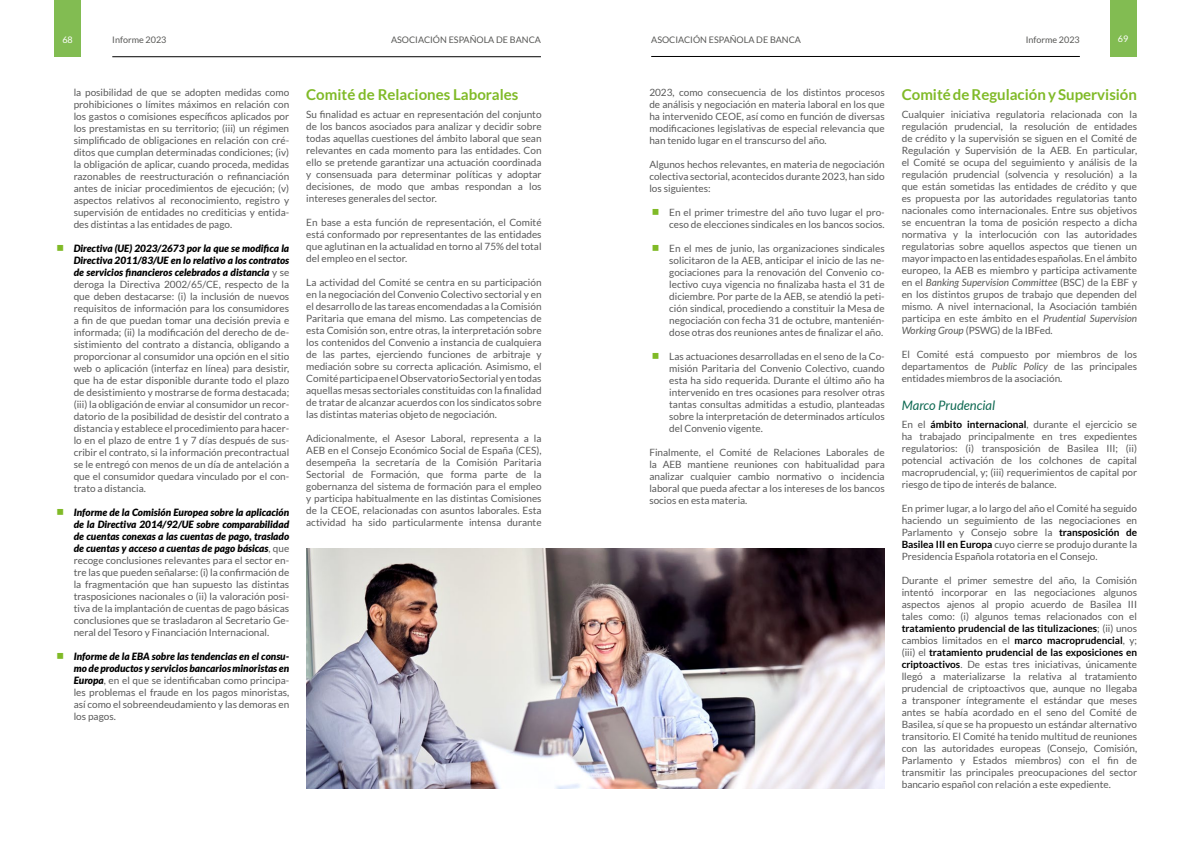
<style>
.page{position:relative;width:1191px;height:842px;background:#fff}
.page>*{position:absolute;margin:0;border:0;box-sizing:border-box;transform-origin:0 0}
.t1{font:700 15px "Lato";color:#80ba27}
.t2{font:italic 13px "Lato";color:#0e6952}
.t3{font:10px/12px "Lato";color:#595959;text-align:justify}
.t4{font:9px "Lato";color:#585856}
.t5{font:9px "Lato";color:#fff}
.s1{font-family:"Montserrat";font-size:15px;color:#80ba27}
.s2{font-weight:900;font-style:italic;color:#000}
.s3{font-style:italic;color:#585856}
.s4{font-weight:700;color:#000}
</style>
<div class="page">
<div style="left:1110px;top:0;width:26px;height:57px;background:#82bc52"></div>
<div style="left:54px;top:0;width:27px;height:57px;background:#82bc52"></div>
<hr style="left:112px;top:56px;width:429px;height:1px;background:#000">
<hr style="left:651px;top:56px;width:428px;height:1px;background:#000">
<img style="left:306px;top:549px;width:578px;height:239px">
<p class="t5" style="left:62px;top:35px;width:12px">68</p>
<p class="t4" style="left:112px;top:35px;width:56px">Informe 2023</p>
<p class="t4" style="left:391px;top:35px;width:151px">ASOCIACIÓN ESPAÑOLA DE BANCA</p>
<p class="t4" style="left:651px;top:35px;width:151px">ASOCIACIÓN ESPAÑOLA DE BANCA</p>
<p class="t4" style="left:1025px;top:35px;width:56px">Informe 2023</p>
<p class="t5" style="left:1118px;top:34px;width:12px">69</p>
<p class="t3" style="left:74px;top:86px;width:217px">la posibilidad de que se adopten medidas como prohibiciones o límites máximos en relación con los gastos o comisiones específicos aplicados por los prestamistas en su territorio; (iii) un régimen simplificado de obligaciones en relación con cré&shy;ditos que cumplan determinadas condiciones; (iv) la obligación de aplicar, cuando proceda, medidas razonables de reestructuración o refinanciación antes de iniciar procedimientos de ejecución; (v) aspectos relativos al reconocimiento, registro y supervisión de entidades no crediticias y entida&shy;des distintas a las entidades de pago.</p>
<p class="t3" style="left:74px;top:242px;width:217px;text-indent:-18px"><span class="s1">■</span> <span class="s2">Directiva (UE) 2023/2673 por la que se modifica la Directiva 2011/83/UE en lo relativo a los contratos de servicios financieros celebrados a distancia</span> y se deroga la Directiva 2002/65/CE, respecto de la que deben destacarse: (i) la inclusión de nuevos requisitos de información para los consumidores a fin de que puedan tomar una decisión previa e informada; (ii) la modificación del derecho de de&shy;sistimiento del contrato a distancia, obligando a proporcionar al consumidor una opción en el sitio web o aplicación (interfaz en línea) para desistir, que ha de estar disponible durante todo el plazo de desistimiento y mostrarse de forma destacada; (iii) la obligación de enviar al consumidor un recor&shy;datorio de la posibilidad de desistir del contrato a distancia y establece el procedimiento para hacer&shy;lo en el plazo de entre 1 y 7 días después de sus&shy;cribir el contrato, si la información precontractual se le entregó con menos de un día de antelación a que el consumidor quedara vinculado por el con&shy;trato a distancia.</p>
<p class="t3" style="left:74px;top:506px;width:217px;text-indent:-18px"><span class="s1">■</span> <span class="s2">Informe de la Comisión Europea sobre la aplicación de la Directiva 2014/92/UE sobre comparabilidad de cuentas conexas a las cuentas de pago, traslado de cuentas y acceso a cuentas de pago básicas</span>, que recoge conclusiones relevantes para el sector en&shy;tre las que pueden señalarse: (i) la confirmación de la fragmentación que han supuesto las distintas trasposiciones nacionales o (ii) la valoración posi&shy;tiva de la implantación de cuentas de pago básicas conclusiones que se trasladaron al Secretario Ge&shy;neral del Tesoro y Financiación Internacional.</p>
<p class="t3" style="left:74px;top:650px;width:217px;text-indent:-18px"><span class="s1">■</span> <span class="s2">Informe de la EBA sobre las tendencias en el consu&shy;mo de productos y servicios bancarios minoristas en Europa</span>, en el que se identificaban como principa&shy;les problemas el fraude en los pagos minoristas, así como el sobreendeudamiento y las demoras en los pagos.</p>
<h1 class="t1" style="left:306px;top:86px;width:214px">Comité de Relaciones Laborales</h1>
<p class="t3" style="left:306px;top:108px;width:237px">Su finalidad es actuar en representación del conjunto de los bancos asociados para analizar y decidir sobre todas aquellas cuestiones del ámbito laboral que sean relevantes en cada momento para las entidades. Con ello se pretende garantizar una actuación coordinada y consensuada para determinar políticas y adoptar decisiones, de modo que ambas respondan a los intereses generales del sector.</p>
<p class="t3" style="left:306px;top:216px;width:237px">En base a esta función de representación, el Comité está conformado por representantes de las entidades que aglutinan en la actualidad en torno al 75% del total del empleo en el sector.</p>
<p class="t3" style="left:306px;top:276px;width:237px">La actividad del Comité se centra en su participación en la negociación del Convenio Colectivo sectorial y en el desarrollo de las tareas encomendadas a la Comisión Paritaria que emana del mismo. Las competencias de esta Comisión son, entre otras, la interpretación sobre los contenidos del Convenio a instancia de cualquiera de las partes, ejerciendo funciones de arbitraje y mediación sobre su correcta aplicación. Asimismo, el Comité participa en el Observatorio Sectorial y en todas aquellas mesas sectoriales constituidas con la finalidad de tratar de alcanzar acuerdos con los sindicatos sobre las distintas materias objeto de negociación.</p>
<p class="t3" style="left:306px;top:432px;width:237px">Adicionalmente, el Asesor Laboral, representa a la AEB en el Consejo Económico Social de España (CES), desempeña la secretaría de la Comisión Paritaria Sectorial de Formación, que forma parte de la gobernanza del sistema de formación para el empleo y participa habitualmente en las distintas Comisiones de la CEOE, relacionadas con asuntos laborales. Esta actividad ha sido particularmente intensa durante</p>
<p class="t3" style="left:649px;top:86px;width:237px">2023, como consecuencia de los distintos procesos de análisis y negociación en materia laboral en los que ha intervenido CEOE, así como en función de diversas modificaciones legislativas de especial relevancia que han tenido lugar en el transcurso del año.</p>
<p class="t3" style="left:649px;top:158px;width:237px">Algunos hechos relevantes, en materia de negociación colectiva sectorial, acontecidos durante 2023, han sido los siguientes:</p>
<p class="t3" style="left:651px;top:206px;width:235px;text-align:right"><span class="s1">■</span> En el primer trimestre del año tuvo lugar el pro&shy;ceso de elecciones sindicales en los bancos socios.</p>
<p class="t3" style="left:669px;top:242px;width:217px;text-indent:-18px"><span class="s1">■</span> En el mes de junio, las organizaciones sindicales solicitaron de la AEB, anticipar el inicio de las ne&shy;gociaciones para la renovación del Convenio co&shy;lectivo cuya vigencia no finalizaba hasta el 31 de diciembre. Por parte de la AEB, se atendió la peti&shy;ción sindical, procediendo a constituir la Mesa de negociación con fecha 31 de octubre, mantenién&shy;dose otras dos reuniones antes de finalizar el año.</p>
<p class="t3" style="left:669px;top:350px;width:217px;text-indent:-18px"><span class="s1">■</span> Las actuaciones desarrolladas en el seno de la Co&shy;misión Paritaria del Convenio Colectivo, cuando esta ha sido requerida. Durante el último año ha intervenido en tres ocasiones para resolver otras tantas consultas admitidas a estudio, planteadas sobre la interpretación de determinados artículos del Convenio vigente.</p>
<p class="t3" style="left:649px;top:446px;width:237px">Finalmente, el Comité de Relaciones Laborales de la AEB mantiene reuniones con habitualidad para analizar cualquier cambio normativo o incidencia laboral que pueda afectar a los intereses de los bancos socios en esta materia.</p>
<h1 class="t1" style="left:901px;top:86px;width:237px">Comité de Regulación y Supervisión</h1>
<p class="t3" style="left:901px;top:108px;width:237px">Cualquier iniciativa regulatoria relacionada con la regulación prudencial, la resolución de entidades de crédito y la supervisión se siguen en el Comité de Regulación y Supervisión de la AEB. En particular, el Comité se ocupa del seguimiento y análisis de la regulación prudencial (solvencia y resolución) a la que están sometidas las entidades de crédito y que es propuesta por las autoridades regulatorias tanto nacionales como internacionales. Entre sus objetivos se encuentran la toma de posición respecto a dicha normativa y la interlocución con las autoridades regulatorias sobre aquellos aspectos que tienen un mayor impacto en las entidades españolas. En el ámbito europeo, la AEB es miembro y participa activamente en el <span class="s3">Banking Supervision Committee</span> (BSC) de la EBF y en los distintos grupos de trabajo que dependen del mismo. A nivel internacional, la Asociación también participa en este ámbito en el <span class="s3">Prudential Supervision Working Group</span> (PSWG) de la IBFed.</p>
<p class="t3" style="left:901px;top:348px;width:237px">El Comité está compuesto por miembros de los departamentos de <span class="s3">Public Policy</span> de las principales entidades miembros de la asociación.</p>
<h2 class="t2" style="left:901px;top:398px;width:95px">Marco Prudencial</h2>
<p class="t3" style="left:901px;top:418px;width:237px">En el <span class="s4">ámbito internacional</span>, durante el ejercicio se ha trabajado principalmente en tres expedientes regulatorios: (i) transposición de Basilea III; (ii) potencial activación de los colchones de capital macroprudencial, y; (iii) requerimientos de capital por riesgo de tipo de interés de balance.</p>
<p class="t3" style="left:901px;top:502px;width:237px">En primer lugar, a lo largo del año el Comité ha seguido haciendo un seguimiento de las negociaciones en Parlamento y Consejo sobre la <span class="s4">transposición de Basilea III en Europa</span> cuyo cierre se produjo durante la Presidencia Española rotatoria en el Consejo.</p>
<p class="t3" style="left:901px;top:574px;width:237px">Durante el primer semestre del año, la Comisión intentó incorporar en las negociaciones algunos aspectos ajenos al propio acuerdo de Basilea III tales como: (i) algunos temas relacionados con el <span class="s4">tratamiento prudencial de las titulizaciones</span>; (ii) unos cambios limitados en el <span class="s4">marco macroprudencial</span>, y; (iii) el <span class="s4">tratamiento prudencial de las exposiciones en criptoactivos</span>. De estas tres iniciativas, únicamente llegó a materializarse la relativa al tratamiento prudencial de criptoactivos que, aunque no llegaba a transponer íntegramente el estándar que meses antes se había acordado en el seno del Comité de Basilea, sí que se ha propuesto un estándar alternativo transitorio. El Comité ha tenido multitud de reuniones con las autoridades europeas (Consejo, Comisión, Parlamento y Estados miembros) con el fin de transmitir las principales preocupaciones del sector bancario español con relación a este expediente.</p>
</div>
